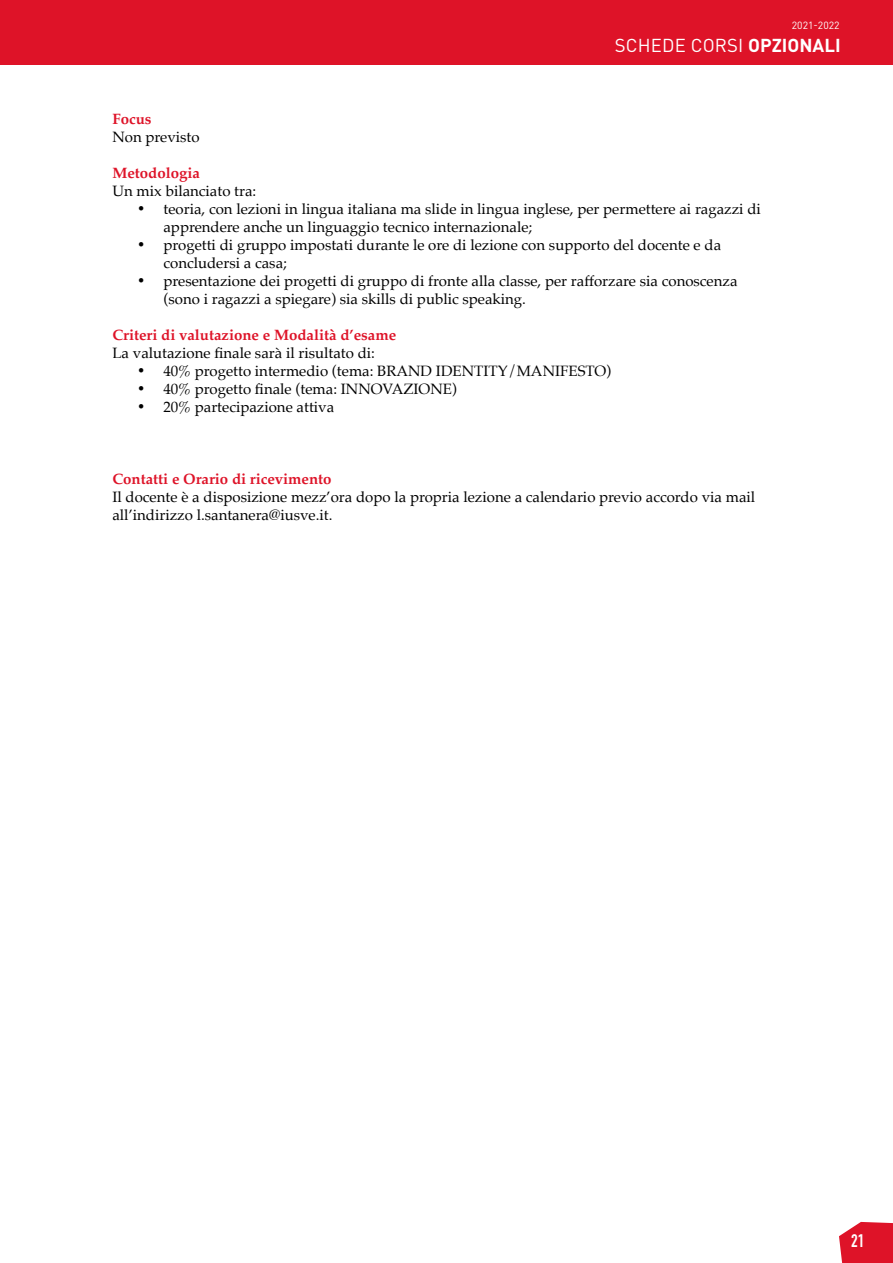
<style>
.page{position:relative;width:893px;height:1263px;background:#fff}
.page>*{position:absolute;margin:0;border:0;box-sizing:border-box;transform-origin:0 0}
.t1{font:18.45px "DIN Pro";letter-spacing:.01em;color:#fff}
.t2{font:700 17.85px "DIN Condensed";color:#fff}
.t3{font:15px/18px "Palatino";color:#000}
.t4{font:700 15px "Palatino";color:#de1328}
.t5{font:10.35px "DIN Pro";color:#fff}
.s1{font-family:"DIN";font-weight:700}
</style>
<div class="page">
<div style="left:0;top:0;width:893px;height:65px;background:#de1328"></div>
<svg style="left:839px;top:1222px;width:54px;height:41px;background:#e1293c"></svg>
<p class="t5" style="left:792px;top:18px;width:49px">2021-2022</p>
<p class="t1" style="left:615px;top:33px;width:227px">SCHEDE CORSI <span class="s1">OPZIONALI</span></p>
<p class="t4" style="left:112px;top:106px;width:41px">Focus</p>
<p class="t3" style="left:112px;top:128px;width:89px">Non previsto</p>
<p class="t4" style="left:112px;top:160px;width:89px">Metodologia</p>
<p class="t3" style="left:112px;top:182px;width:145px">Un mix bilanciato tra:</p>
<p class="t3" style="left:163px;top:200px;width:599px;text-indent:-26px">• teoria, con lezioni in lingua italiana ma slide in lingua inglese, per permettere ai ragazzi di apprendere anche un linguaggio tecnico internazionale;</p>
<p class="t3" style="left:163px;top:236px;width:559px;text-indent:-26px">• progetti di gruppo impostati durante le ore di lezione con supporto del docente e da concludersi a casa;</p>
<p class="t3" style="left:163px;top:272px;width:575px;text-indent:-26px">• presentazione dei progetti di gruppo di fronte alla classe, per rafforzare sia conoscenza (sono i ragazzi a spiegare) sia skills di public speaking.</p>
<p class="t4" style="left:112px;top:322px;width:285px">Criteri di valutazione e Modalità d’esame</p>
<p class="t3" style="left:112px;top:344px;width:264px">La valutazione finale sarà il risultato di:</p>
<p class="t3" style="left:138px;top:362px;width:475px">• 40% progetto intermedio (tema: BRAND IDENTITY/MANIFESTO)</p>
<p class="t3" style="left:138px;top:380px;width:320px">• 40% progetto finale (tema: INNOVAZIONE)</p>
<p class="t3" style="left:138px;top:398px;width:198px">• 20% partecipazione attiva</p>
<p class="t4" style="left:112px;top:466px;width:221px">Contatti e Orario di ricevimento</p>
<p class="t3" style="left:112px;top:488px;width:644px">Il docente è a disposizione mezz’ora dopo la propria lezione a calendario previo accordo via mail all’indirizzo l.santanera@iusve.it.</p>
<p class="t2" style="left:851px;top:1228px;width:15px">21</p>
</div>
